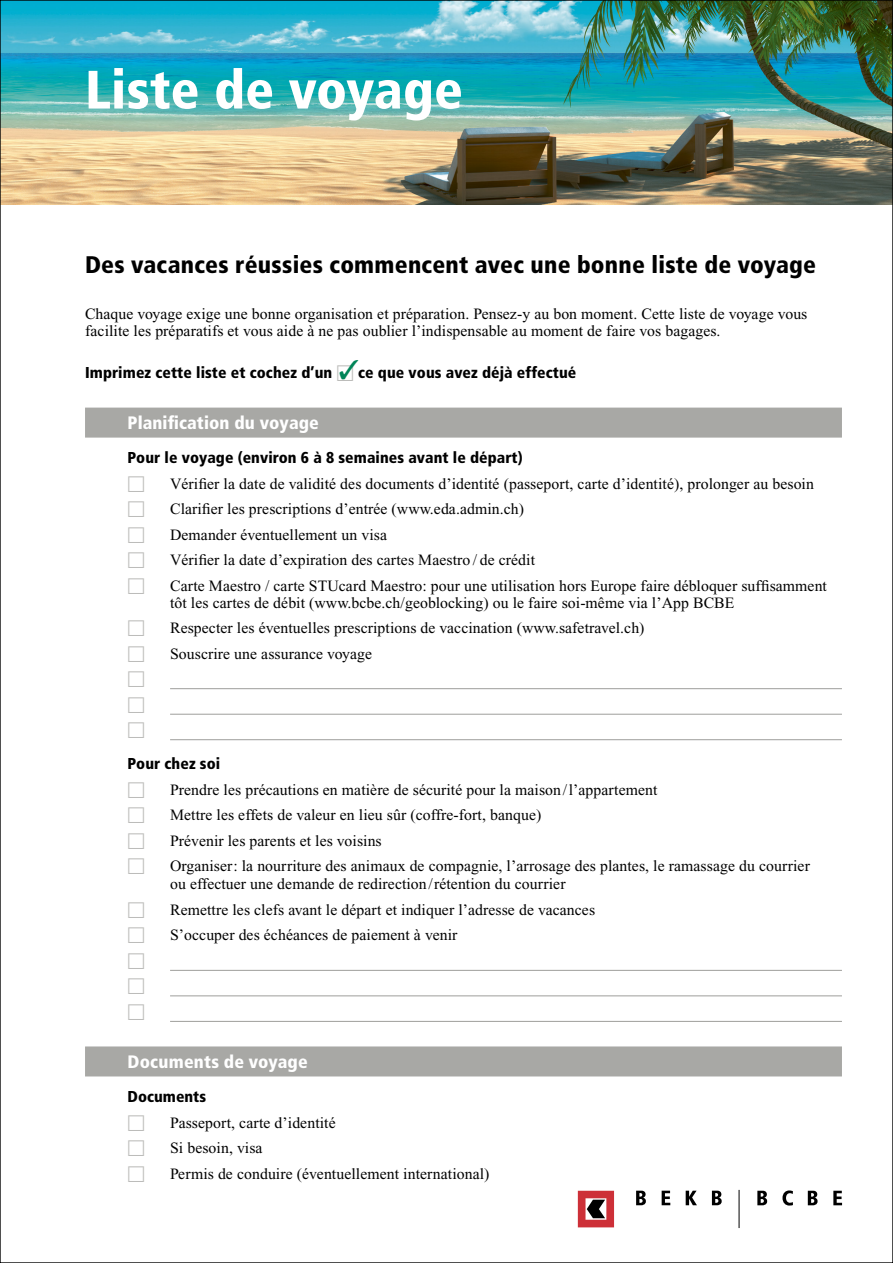
<style>
.page{position:relative;width:893px;height:1263px;background:#fff}
.page>*{position:absolute;margin:0;border:0;box-sizing:border-box;transform-origin:0 0}
.t1{font:900 condensed 54px "Frutiger LT Std";color:#fff}
.t2{font:900 condensed 24px "Frutiger LT Std";letter-spacing:.01em;color:#000}
.t3{font:21px/25.5px "European Pi Std 3";color:#bcbcba;text-align:justify}
.t4{font:900 condensed 18px "Frutiger LT Std";letter-spacing:.005em;color:#fff}
.t5{font:15.75px/17px "Times New Roman";letter-spacing:.005em;color:#000}
.t6{font:900 condensed 15.75px "Frutiger LT Std";letter-spacing:.005em;color:#000}
.s1{color:#bcbcba}
</style>
<div class="page">
<hr style="left:739px;top:1190px;width:1px;height:38px;background:#000">
<svg style="left:636px;top:1191px;width:10px;height:14px"></svg>
<svg style="left:662px;top:1191px;width:8px;height:14px"></svg>
<svg style="left:686px;top:1191px;width:11px;height:14px"></svg>
<svg style="left:712px;top:1191px;width:10px;height:14px"></svg>
<svg style="left:757px;top:1191px;width:10px;height:14px"></svg>
<svg style="left:782px;top:1190px;width:11px;height:15px"></svg>
<svg style="left:808px;top:1191px;width:10px;height:14px"></svg>
<svg style="left:833px;top:1191px;width:9px;height:14px"></svg>
<svg style="left:578px;top:1191px;width:36px;height:36px"></svg>
<img style="left:2px;top:2px;width:889px;height:202px">
<div style="left:85px;top:408px;width:757px;height:30px;background:#a8a8a5"></div>
<hr style="left:170px;top:688px;width:672px;height:1px;background:#9e9e9b">
<hr style="left:170px;top:714px;width:672px;height:1px;background:#9e9e9b">
<hr style="left:170px;top:739px;width:672px;height:1px;background:#9e9e9b">
<hr style="left:170px;top:970px;width:672px;height:1px;background:#9e9e9b">
<hr style="left:170px;top:995px;width:672px;height:1px;background:#9e9e9b">
<hr style="left:170px;top:1021px;width:672px;height:1px;background:#9e9e9b">
<div style="left:85px;top:1046px;width:757px;height:30px;background:#a8a8a5"></div>
<h1 class="t1" style="left:85px;top:57px;width:379px">Liste de voyage</h1>
<h2 class="t2" style="left:85px;top:250px;width:733px">Des vacances réussies commencent avec une bonne liste de voyage</h2>
<p class="t5" style="left:85px;top:305px;width:724px">Chaque voyage exige une bonne organisation et préparation. Pensez-y au bon moment. Cette liste de voyage vous facilite les préparatifs et vous aide à ne pas oublier l’indispensable au moment de faire vos bagages.</p>
<p class="t6" style="left:85px;top:363px;width:493px">Imprimez cette liste et cochez d’un <span class="s1">□</span> ce que vous avez déjà effectué</p>
<p class="t4" style="left:128px;top:412px;width:193px">Planification du voyage</p>
<p class="t6" style="left:128px;top:448px;width:397px">Pour le voyage (environ 6 à 8 semaines avant le départ)</p>
<p class="t5" style="left:128px;top:475px;width:688px"><span class="s1">□</span> Vérifier la date de validité des documents d’identité (passeport, carte d’identité), prolonger au besoin</p>
<p class="t5" style="left:128px;top:500px;width:398px"><span class="s1">□</span> Clarifier les prescriptions d’entrée (www.eda.admin.ch)</p>
<p class="t5" style="left:128px;top:526px;width:261px"><span class="s1">□</span> Demander éventuellement un visa</p>
<p class="t5" style="left:128px;top:551px;width:409px"><span class="s1">□</span> Vérifier la date d’expiration des cartes Maestro / de crédit</p>
<p class="t5" style="left:170px;top:577px;width:658px;text-indent:-43px"><span class="s1">□</span> Carte Maestro / carte STUcard Maestro: pour une utilisation hors Europe faire débloquer suffisamment tôt les cartes de débit (www.bcbe.ch/geoblocking) ou le faire soi-même via l’App BCBE</p>
<p class="t5" style="left:128px;top:619px;width:518px"><span class="s1">□</span> Respecter les éventuelles prescriptions de vaccination (www.safetravel.ch)</p>
<p class="t5" style="left:128px;top:645px;width:246px"><span class="s1">□</span> Souscrire une assurance voyage</p>
<h3 class="t3" style="left:128px;top:667px;width:19px">□ □ □</h3>
<p class="t6" style="left:128px;top:754px;width:94px">Pour chez soi</p>
<p class="t5" style="left:128px;top:781px;width:531px"><span class="s1">□</span> Prendre les précautions en matière de sécurité pour la maison/l’appartement</p>
<p class="t5" style="left:128px;top:807px;width:415px"><span class="s1">□</span> Mettre les effets de valeur en lieu sûr (coffre-fort, banque)</p>
<p class="t5" style="left:128px;top:832px;width:256px"><span class="s1">□</span> Prévenir les parents et les voisins</p>
<p class="t5" style="left:170px;top:857px;width:641px;line-height:18px;text-indent:-43px"><span class="s1">□</span> Organiser: la nourriture des animaux de compagnie, l’arrosage des plantes, le ramassage du courrier ou effectuer une demande de redirection/rétention du courrier</p>
<p class="t5" style="left:128px;top:901px;width:469px"><span class="s1">□</span> Remettre les clefs avant le départ et indiquer l’adresse de vacances</p>
<p class="t5" style="left:128px;top:927px;width:331px"><span class="s1">□</span> S’occuper des échéances de paiement à venir</p>
<h3 class="t3" style="left:128px;top:949px;width:19px">□ □ □</h3>
<p class="t4" style="left:128px;top:1051px;width:182px">Documents de voyage</p>
<p class="t6" style="left:128px;top:1087px;width:80px">Documents</p>
<p class="t5" style="left:128px;top:1114px;width:210px"><span class="s1">□</span> Passeport, carte d’identité</p>
<p class="t5" style="left:128px;top:1139px;width:137px"><span class="s1">□</span> Si besoin, visa</p>
<p class="t5" style="left:128px;top:1165px;width:363px"><span class="s1">□</span> Permis de conduire (éventuellement international)</p>
</div>
